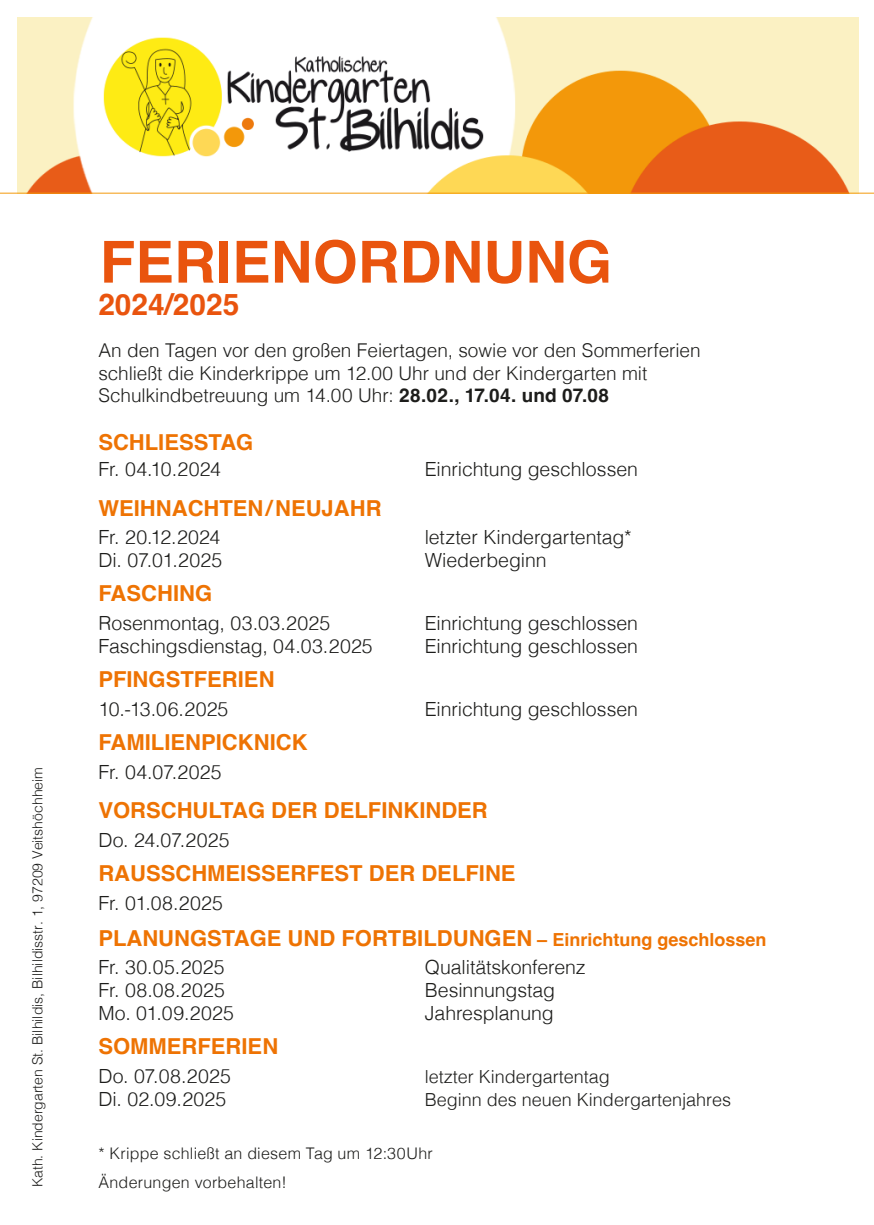
<style>
.page{position:relative;width:874px;height:1225px;background:#fff}
.page>*{position:absolute;margin:0;border:0;box-sizing:border-box;transform-origin:0 0}
.t1{font:700 58px "Helvetica";color:#e9540e}
.t2{font:700 29.8px "Helvetica";color:#e9540e}
.t3{font:700 22px "Helvetica";color:#ee7303}
.t4{font:300 19.6px "Helvetica";letter-spacing:-.005em;color:#1d1d1b}
.t5{font:300 19.6px "Helvetica";letter-spacing:.015em;color:#1d1d1b}
.t6{font:300 19px/22.4px "Helvetica";color:#1d1d1b}
.t7{font:300 18px "Helvetica";color:#1d1d1b}
.t8{font:300 16px "Helvetica";letter-spacing:.015em;color:#1d1d1b}
.t9{font:300 14px "Helvetica";color:#1d1d1b}
.s1{font-weight:700}
.s2{font-size:18px}
</style>
<div class="page">
<img style="left:17px;top:17px;width:840px;height:176px">
<hr style="left:0;top:193px;width:873px;height:1px;background:#f3990c">
<p class="t9" style="left:26px;top:1187px;width:422px;rotate:-90deg">Kath. Kindergarten St. Bilhildis, Bilhildisstr. 1, 97209 Veitshöchheim</p>
<h1 class="t1" style="left:100px;top:227px;width:513px">FERIENORDNUNG</h1>
<h2 class="t2" style="left:98px;top:286px;width:142px">2024/2025</h2>
<p class="t6" style="left:98px;top:338px;width:603px">An den Tagen vor den großen Feiertagen, sowie vor den Sommerferien schließt die Kinderkrippe um 12.00 Uhr und der Kindergarten mit<br>Schulkindbetreuung um 14.00 Uhr: <span class="s1">28.02., 17.04. und 07.08</span></p>
<p class="t3" style="left:98px;top:429px;width:156px">SCHLIESSTAG</p>
<p class="t4" style="left:98px;top:452px;width:124px">Fr. 04.10.2024</p>
<p class="t4" style="left:424px;top:452px;width:215px">Einrichtung geschlossen</p>
<p class="t3" style="left:98px;top:494px;width:284px">WEIHNACHTEN/NEUJAHR</p>
<p class="t4" style="left:98px;top:521px;width:123px">Fr. 20.12.2024</p>
<p class="t4" style="left:424px;top:521px;width:208px">letzter Kindergartentag*</p>
<p class="t4" style="left:98px;top:544px;width:125px">Di. 07.01.2025</p>
<p class="t4" style="left:424px;top:544px;width:123px">Wiederbeginn</p>
<p class="t3" style="left:98px;top:580px;width:115px">FASCHING</p>
<p class="t4" style="left:98px;top:606px;width:233px">Rosenmontag, 03.03.2025</p>
<p class="t4" style="left:424px;top:606px;width:215px">Einrichtung geschlossen</p>
<p class="t4" style="left:98px;top:629px;width:276px">Faschingsdienstag, 04.03.2025</p>
<p class="t4" style="left:424px;top:629px;width:215px">Einrichtung geschlossen</p>
<p class="t3" style="left:98px;top:666px;width:178px">PFINGSTFERIEN</p>
<p class="t4" style="left:98px;top:692px;width:131px">10.-13.06.2025</p>
<p class="t4" style="left:424px;top:692px;width:215px">Einrichtung geschlossen</p>
<p class="t3" style="left:98px;top:728px;width:211px">FAMILIENPICKNICK</p>
<p class="t4" style="left:98px;top:755px;width:125px">Fr. 04.07.2025</p>
<p class="t3" style="left:98px;top:797px;width:391px">VORSCHULTAG DER DELFINKINDER</p>
<p class="t4" style="left:98px;top:823px;width:133px">Do. 24.07.2025</p>
<p class="t3" style="left:98px;top:859px;width:418px">RAUSSCHMEISSERFEST DER DELFINE</p>
<p class="t4" style="left:98px;top:886px;width:126px">Fr. 01.08.2025</p>
<p class="t3" style="left:98px;top:924px;width:669px">PLANUNGSTAGE UND FORTBILDUNGEN <span class="s2">– Einrichtung geschlossen</span></p>
<p class="t5" style="left:98px;top:950px;width:128px">Fr. 30.05.2025</p>
<p class="t4" style="left:424px;top:950px;width:162px">Qualitätskonferenz</p>
<p class="t5" style="left:98px;top:973px;width:128px">Fr. 08.08.2025</p>
<p class="t4" style="left:424px;top:973px;width:132px">Besinnungstag</p>
<p class="t4" style="left:98px;top:996px;width:137px">Mo. 01.09.2025</p>
<p class="t4" style="left:424px;top:996px;width:130px">Jahresplanung</p>
<p class="t3" style="left:98px;top:1033px;width:181px">SOMMERFERIEN</p>
<p class="t4" style="left:98px;top:1059px;width:134px">Do. 07.08.2025</p>
<p class="t7" style="left:424px;top:1061px;width:187px">letzter Kindergartentag</p>
<p class="t4" style="left:98px;top:1082px;width:129px">Di. 02.09.2025</p>
<p class="t7" style="left:424px;top:1084px;width:308px">Beginn des neuen Kindergartenjahres</p>
<p class="t8" style="left:98px;top:1139px;width:336px">* Krippe schließt an diesem Tag um 12:30Uhr</p>
<p class="t8" style="left:98px;top:1168px;width:190px">Änderungen vorbehalten!</p>
</div>
